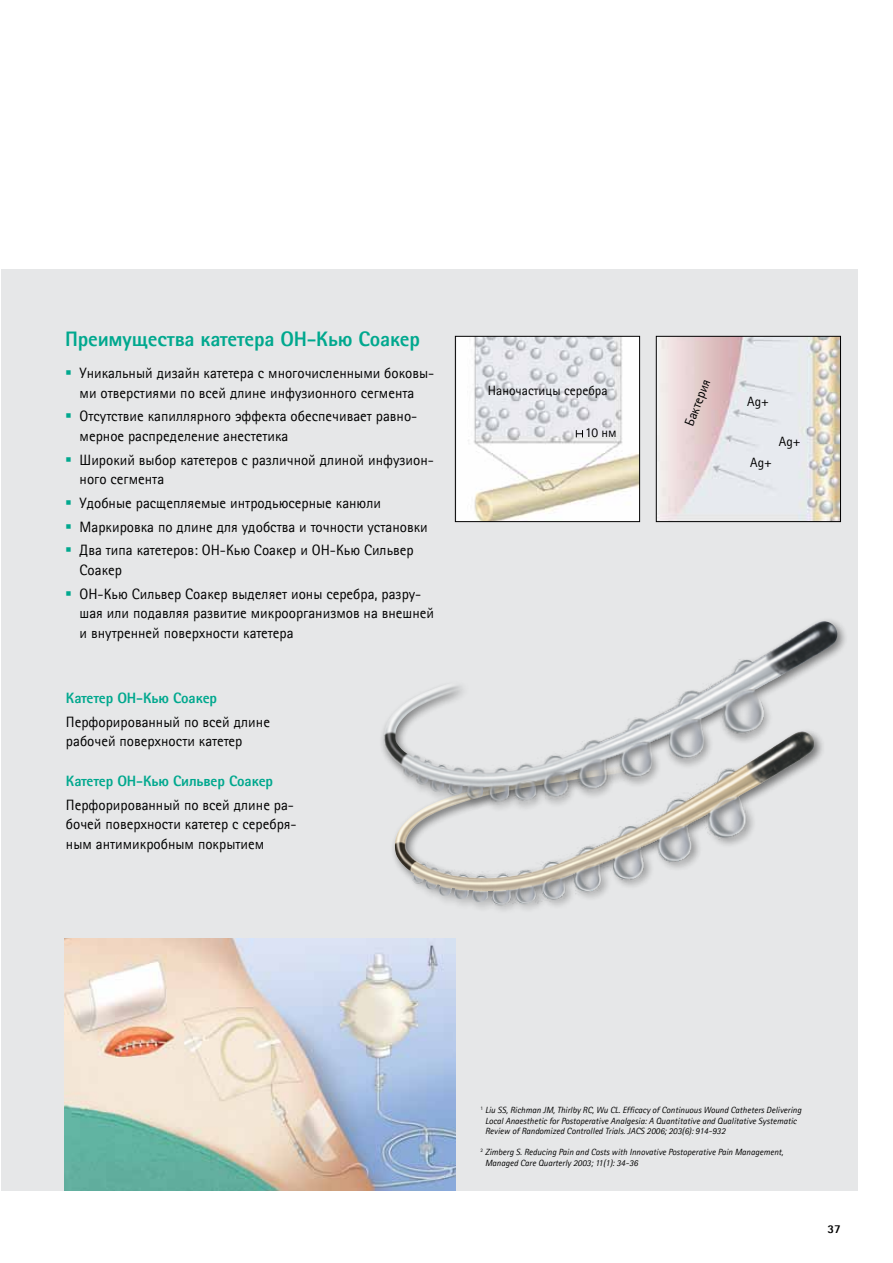
<style>
.page{position:relative;width:893px;height:1263px;background:#fff}
.page>*{position:absolute;margin:0;border:0;box-sizing:border-box;transform-origin:0 0}
.t1{font:800 21px "Rotis Sans Serif W10";letter-spacing:-.01em;color:#00a88e}
.t2{font:15px/19.5px "Rotis Sans Serif W10";color:#000}
.t3{font:800 15px "Rotis Sans Serif W10";letter-spacing:-.01em;color:#00a88e}
.t4{font:13.5px "Rotis Sans Serif W10";color:#000}
.t5{font:800 12px "Rotis Sans Serif W10";color:#000}
.t6{font:italic 9px/10.8px "Rotis Sans Serif W10";color:#000}
.s1{color:#00a88e}
</style>
<div class="page">
<div style="left:1px;top:269px;width:857px;height:922px;background:#e6e7e8"></div>
<img style="left:65px;top:939px;width:390px;height:252px">
<img style="left:395px;top:813px;width:359px;height:94px">
<div style="left:379px;top:617px;width:470px;height:196px;background:#000;opacity:.5"></div>
<img style="left:383px;top:621px;width:455px;height:184px">
<img style="left:457px;top:338px;width:181px;height:182px">
<div style="left:455px;top:336px;width:185px;height:186px;border:1px solid #000"></div>
<img style="left:658px;top:338px;width:181px;height:182px">
<div style="left:656px;top:336px;width:185px;height:186px;border:1px solid #000"></div>
<svg style="left:576px;top:430px;width:7px;height:7px"></svg>
<h1 class="t1" style="left:65px;top:326px;width:356px">Преимущества катетера ОН -Кью Соакер</h1>
<p class="t2" style="left:65px;top:363px;width:371px;text-align:center"><span class="s1">▪</span> Уникальный дизайн катетера с многочисленными боковы&shy;ми отверстиями по всей длине инфузионного сегмента</p>
<p class="t2" style="left:80px;top:406px;width:339px;text-indent:-14px"><span class="s1">▪</span> Отсутствие капиллярного эффекта обеспечивает равно&shy;мерное распределение анестетика</p>
<p class="t2" style="left:80px;top:450px;width:356px;text-indent:-14px"><span class="s1">▪</span> Широкий выбор катетеров с различной длиной инфузион&shy;ного сегмента</p>
<p class="t2" style="left:65px;top:493px;width:318px"><span class="s1">▪</span> Удобные расщепляемые интродьюсерные канюли</p>
<p class="t2" style="left:65px;top:517px;width:364px"><span class="s1">▪</span> Маркировка по длине для удобства и точности установки</p>
<p class="t2" style="left:80px;top:540px;width:336px;text-indent:-14px"><span class="s1">▪</span> Два типа катетеров: ОН-Кью Соакер и ОН-Кью Сильвер<br>Соакер</p>
<p class="t2" style="left:80px;top:584px;width:356px;text-indent:-14px"><span class="s1">▪</span> ОН-Кью Сильвер Соакер выделяет ионы серебра, разру&shy;шая или подавляя развитие микроорганизмов на внешней и внутренней поверхности катетера</p>
<p class="t3" style="left:66px;top:689px;width:153px">Катетер ОН -Кью Соакер</p>
<p class="t2" style="left:66px;top:712px;width:206px">Перфорированный по всей длине рабочей поверхности катетер</p>
<p class="t3" style="left:66px;top:772px;width:209px">Катетер ОН -Кью Сильвер Соакер</p>
<p class="t2" style="left:66px;top:794px;width:232px">Перфорированный по всей длине ра&shy;бочей поверхности катетер с серебря&shy;ным антимикробным покрытием</p>
<p class="t4" style="left:488px;top:382px;width:121px">Наночастицы серебра</p>
<p class="t4" style="left:682px;top:423px;width:50px;rotate:-69deg">Бактерия</p>
<p class="t4" style="left:585px;top:425px;width:33px">10 нм</p>
<p class="t4" style="left:747px;top:394px;width:23px">Ag+</p>
<p class="t4" style="left:779px;top:433px;width:23px">Ag+</p>
<p class="t4" style="left:750px;top:455px;width:23px">Ag+</p>
<p class="t6" style="left:485px;top:1104px;width:318px;text-indent:-5px"><sup>1</sup> Liu SS, Richman JM, Thirlby RC, Wu CL. Efficacy of Continuous Wound Catheters Delivering<br>Local Anaesthetic for Postoperative Analgesia: A Quantitative and Qualitative Systematic<br>Review of Randomized Controlled Trials. JACS 2006; 203(6): 914-932</p>
<p class="t6" style="left:485px;top:1146px;width:300px;text-indent:-5px"><sup>2</sup> Zimberg S. Reducing Pain and Costs with Innovative Postoperative Pain Management,<br>Managed Care Quarterly 2003; 11(1): 34-36</p>
<p class="t5" style="left:827px;top:1222px;width:15px">37</p>
</div>
